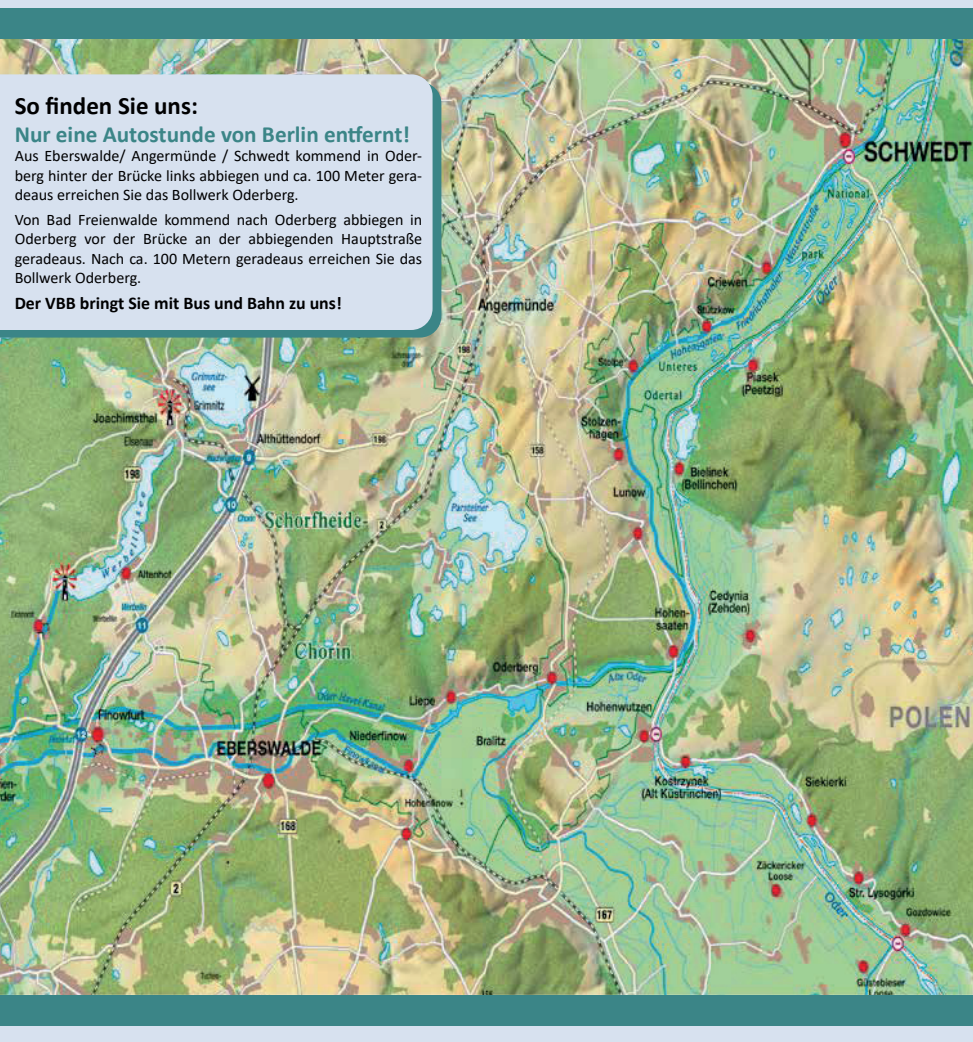
<style>
.page{position:relative;width:973px;height:1042px;background:#fff}
.page>*{position:absolute;margin:0;border:0;box-sizing:border-box;transform-origin:0 0}
.t1{font:700 25.03px "Calibri";color:#000001}
.t2{font:700 23.28px "Calibri";color:#3b8587}
.t3{font:700 17.85px "Calibri";color:#000001}
.t4{font:16.1px/19.2px "Calibri";color:#000001;text-align:justify}
</style>
<div class="page">
<img style="left:0;top:39px;width:972px;height:956px">
<svg style="left:0;top:82px;width:441px;height:256px;background:#448989"></svg>
<div style="left:0;top:74px;width:432px;height:256px;background:#d7e1ef"></div>
<div style="left:0;top:0;width:486px;height:39px;background:#d7e1ef"></div>
<div style="left:0;top:995px;width:486px;height:47px;background:#d7e1ef"></div>
<div style="left:0;top:9px;width:486px;height:30px;background:#3b8587"></div>
<div style="left:0;top:995px;width:486px;height:31px;background:#3b8587"></div>
<div style="left:486px;top:0;width:486px;height:39px;background:#d7e1ef"></div>
<div style="left:486px;top:995px;width:486px;height:47px;background:#d7e1ef"></div>
<div style="left:486px;top:9px;width:486px;height:30px;background:#3b8587"></div>
<div style="left:486px;top:995px;width:486px;height:31px;background:#3b8587"></div>
<h1 class="t1" style="left:15px;top:88px;width:185px">So finden Sie uns:</h1>
<h2 class="t2" style="left:15px;top:118px;width:397px">Nur eine Autostunde von Berlin entfernt!</h2>
<p class="t4" style="left:15px;top:146px;width:409px">Aus Eberswalde/ Angermünde / Schwedt kommend in Oder&shy;berg hinter der Brücke links abbiegen und ca. 100 Meter gera&shy;deaus erreichen Sie das Bollwerk Oderberg.</p>
<p class="t4" style="left:15px;top:210px;width:409px">Von Bad Freienwalde kommend nach Oderberg abbiegen in Oderberg vor der Brücke an der abbiegenden Hauptstraße geradeaus. Nach ca. 100 Metern geradeaus erreichen Sie das Bollwerk Oderberg.</p>
<p class="t3" style="left:15px;top:290px;width:328px">Der VBB bringt Sie mit Bus und Bahn zu uns!</p>
</div>
